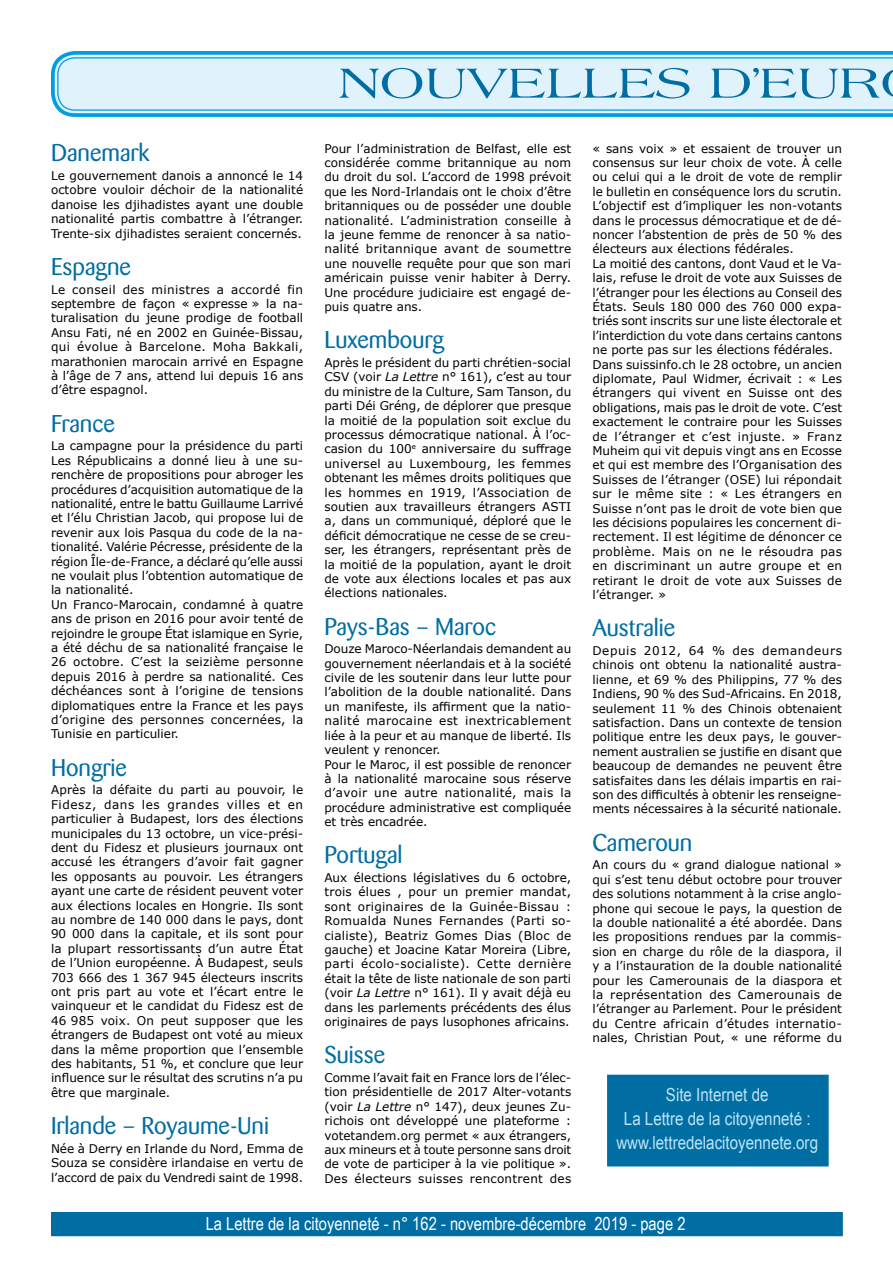
<style>
.page{position:relative;width:893px;height:1263px;background:#fff}
.page>*{position:absolute;margin:0;border:0;box-sizing:border-box;transform-origin:0 0}
.t1{font:45px "Americana";color:#006da3;scale:1.2 1}
.t2{font:24px "Barmeno";color:#006da3}
.t3{font:18px/24px "Arial";color:#bde4f7;text-align:center;scale:.84 1}
.t4{font:18px "Arial Narrow";color:#fff}
.t5{font:12px/14.4px "Verdana";color:#000;text-align:justify}
.s1{font-style:italic}
</style>
<div class="page">
<div style="left:51px;top:1212px;width:792px;height:24px;background:#006da3"></div>
<svg style="left:51px;top:51px;width:842px;height:66px;background:#57beea"></svg>
<svg style="left:57px;top:57px;width:836px;height:54px;background:#d3edf9"></svg>
<div style="left:607px;top:1075px;width:222px;height:91px;background:#006da3"></div>
<h2 class="t2" style="left:51px;top:139px;width:100px">Danemark</h2>
<p class="t5" style="left:51px;top:168px;width:254px">Le gouvernement danois a annoncé le 14 octobre vouloir déchoir de la nationalité danoise les djihadistes ayant une double nationalité partis combattre à l’étranger.<br>Trente-six djihadistes seraient concernés.</p>
<h2 class="t2" style="left:51px;top:253px;width:81px">Espagne</h2>
<p class="t5" style="left:51px;top:282px;width:254px">Le conseil des ministres a accordé fin septembre de façon « expresse » la na&shy;turalisation du jeune prodige de football Ansu Fati, né en 2002 en Guinée-Bissau, qui évolue à Barcelone. Moha Bakkali, marathonien marocain arrivé en Espagne à l’âge de 7 ans, attend lui depuis 16 ans d’être espagnol.</p>
<h2 class="t2" style="left:51px;top:409px;width:65px">France</h2>
<p class="t5" style="left:51px;top:439px;width:254px;text-align:left">La campagne pour la présidence du parti Les Républicains a donné lieu à une su&shy;renchère de propositions pour abroger les procédures d’acquisition automatique de la nationalité, entre le battu Guillaume Larrivé et l’élu Christian Jacob, qui propose lui de revenir aux lois Pasqua du code de la na&shy;tionalité. Valérie Pécresse, présidente de la région île-de-France, a déclaré qu’elle aussi ne voulait plus l’obtention automatique de la nationalité.<br>Un Franco-Marocain, condamné à quatre ans de prison en 2016 pour avoir tenté de rejoindre le groupe État islamique en Syrie, a été déchu de sa nationalité française le 26 octobre. C’est la seizième personne depuis 2016 à perdre sa nationalité. Ces déchéances sont à l’origine de tensions diplomatiques entre la France et les pays d’origine des personnes concernées, la Tunisie en particulier.</p>
<h2 class="t2" style="left:51px;top:753px;width:77px">Hongrie</h2>
<p class="t5" style="left:51px;top:783px;width:254px">Après la défaite du parti au pouvoir, le Fidesz, dans les grandes villes et en particulier à Budapest, lors des élections municipales du 13 octobre, un vice-prési&shy;dent du Fidesz et plusieurs journaux ont accusé les étrangers d’avoir fait gagner les opposants au pouvoir. Les étrangers ayant une carte de résident peuvent voter aux élections locales en Hongrie. Ils sont au nombre de 140 000 dans le pays, dont 90 000 dans la capitale, et ils sont pour la plupart ressortissants d’un autre État de l’Union européenne. À Budapest, seuls 703 666 des 1 367 945 électeurs inscrits ont pris part au vote et l’écart entre le vainqueur et le candidat du Fidesz est de 46 985 voix. On peut supposer que les étrangers de Budapest ont voté au mieux dans la même proportion que l’ensemble des habitants, 51 %, et conclure que leur influence sur le résultat des scrutins n’a pu être que marginale.</p>
<h2 class="t2" style="left:51px;top:1112px;width:219px">Irlande – Royaume-Uni</h2>
<p class="t5" style="left:51px;top:1141px;width:254px">Née à Derry en Irlande du Nord, Emma de Souza se considère irlandaise en vertu de l’accord de paix du Vendredi saint de 1998.</p>
<h1 class="t1" style="left:339px;top:58px;width:453px">NOUVELLES D’EUR</h1>
<p class="t5" style="left:324px;top:141px;width:248px">Pour l’administration de Belfast, elle est considérée comme britannique au nom du droit du sol. L’accord de 1998 prévoit que les Nord-Irlandais ont le choix d’être britanniques ou de posséder une double nationalité. L’administration conseille à la jeune femme de renoncer à sa natio&shy;nalité britannique avant de soumettre une nouvelle requête pour que son mari américain puisse venir habiter à Derry.<br>Une procédure judiciaire est engagé de&shy;puis quatre ans.</p>
<h2 class="t2" style="left:324px;top:326px;width:121px">Luxembourg</h2>
<p class="t5" style="left:324px;top:355px;width:248px">Après le président du parti chrétien-social CSV (voir <span class="s1">La Lettre</span> n° 161), c’est au tour du ministre de la Culture, Sam Tanson, du parti Déi Gréng, de déplorer que presque la moitié de la population soit exclue du processus démocratique national. À l’oc&shy;casion du 100<sup>e</sup> anniversaire du suffrage universel au Luxembourg, les femmes obtenant les mêmes droits politiques que les hommes en 1919, l’Association de soutien aux travailleurs étrangers ASTI a, dans un communiqué, déploré que le déficit démocratique ne cesse de se creu&shy;ser, les étrangers, représentant près de la moitié de la population, ayant le droit de vote aux élections locales et pas aux élections nationales.</p>
<h2 class="t2" style="left:324px;top:612px;width:173px">Pays-Bas – Maroc</h2>
<p class="t5" style="left:324px;top:642px;width:248px;text-align:left">Douze Maroco-Néerlandais demandent au gouvernement néerlandais et à la société civile de les soutenir dans leur lutte pour l’abolition de la double nationalité. Dans un manifeste, ils affirment que la natio&shy;nalité marocaine est inextricablement liée à la peur et au manque de liberté. Ils veulent y renoncer.<br>Pour le Maroc, il est possible de renoncer à la nationalité marocaine sous réserve d’avoir une autre nationalité, mais la procédure administrative est compliquée et très encadrée.</p>
<h2 class="t2" style="left:324px;top:841px;width:80px">Portugal</h2>
<p class="t5" style="left:324px;top:870px;width:248px">Aux élections législatives du 6 octobre, trois élues , pour un premier mandat, sont originaires de la Guinée-Bissau :<br>Romualda Nunes Fernandes (Parti so&shy;cialiste), Beatriz Gomes Dias (Bloc de gauche) et Joacine Katar Moreira (Libre, parti écolo-socialiste). Cette dernière était la tête de liste nationale de son parti (voir <span class="s1">La Lettre</span> n° 161). Il y avait déjà eu dans les parlements précédents des élus originaires de pays lusophones africains.</p>
<h2 class="t2" style="left:324px;top:1041px;width:63px">Suisse</h2>
<p class="t5" style="left:324px;top:1070px;width:248px">Comme l’avait fait en France lors de l’élec&shy;tion présidentielle de 2017 Alter-votants (voir <span class="s1">La Lettre</span> n° 147), deux jeunes Zu&shy;richois ont développé une plateforme : votetandem.org permet « aux étrangers, aux mineurs et à toute personne sans droit de vote de participer à la vie politique ».<br>Des électeurs suisses rencontrent des</p>
<p class="t5" style="left:592px;top:141px;width:251px;text-align:left">« sans voix » et essaient de trouver un consensus sur leur choix de vote. À celle ou celui qui a le droit de vote de remplir le bulletin en conséquence lors du scrutin.<br>L’objectif est d’impliquer les non-votants dans le processus démocratique et de dé&shy;noncer l’abstention de près de 50 % des électeurs aux élections fédérales.<br>La moitié des cantons, dont Vaud et le Va&shy;lais, refuse le droit de vote aux Suisses de l’étranger pour les élections au Conseil des États. Seuls 180 000 des 760 000 expa&shy;triés sont inscrits sur une liste électorale et l’interdiction du vote dans certains cantons ne porte pas sur les élections fédérales.<br>Dans suissinfo.ch le 28 octobre, un ancien diplomate, Paul Widmer, écrivait : « Les étrangers qui vivent en Suisse ont des obligations, mais pas le droit de vote. C’est exactement le contraire pour les Suisses de l’étranger et c’est injuste. » Franz Muheim qui vit depuis vingt ans en Ecosse et qui est membre des l’Organisation des Suisses de l’étranger (OSE) lui répondait sur le même site : « Les étrangers en Suisse n’ont pas le droit de vote bien que les décisions populaires les concernent di&shy;rectement. Il est légitime de dénoncer ce problème. Mais on ne le résoudra pas en discriminant un autre groupe et en retirant le droit de vote aux Suisses de l’étranger. »</p>
<h2 class="t2" style="left:592px;top:614px;width:84px">Australie</h2>
<p class="t5" style="left:592px;top:643px;width:251px">Depuis 2012, 64 % des demandeurs chinois ont obtenu la nationalité austra&shy;lienne, et 69 % des Philippins, 77 % des Indiens, 90 % des Sud-Africains. En 2018, seulement 11 % des Chinois obtenaient satisfaction. Dans un contexte de tension politique entre les deux pays, le gouver&shy;nement australien se justifie en disant que beaucoup de demandes ne peuvent être satisfaites dans les délais impartis en rai&shy;son des difficultés à obtenir les renseigne&shy;ments nécessaires à la sécurité nationale.</p>
<h2 class="t2" style="left:592px;top:828px;width:101px">Cameroun</h2>
<p class="t5" style="left:592px;top:858px;width:251px">An cours du « grand dialogue national » qui s’est tenu début octobre pour trouver des solutions notamment à la crise anglo&shy;phone qui secoue le pays, la question de la double nationalité a été abordée. Dans les propositions rendues par la commis&shy;sion en charge du rôle de la diaspora, il y a l’instauration de la double nationalité pour les Camerounais de la diaspora et la représentation des Camerounais de l’étranger au Parlement. Pour le président du Centre africain d’études internatio&shy;nales, Christian Pout, « une réforme du</p>
<h3 class="t3" style="left:616px;top:1082px;width:242px">Site Internet de<br>La Lettre de la citoyenneté : www.lettredelacitoyennete.org</h3>
<h3 class="t4" style="left:206px;top:1210px;width:481px">La Lettre de la citoyenneté - n° 162 - novembre-décembre 2019 - page 2</h3>
</div>
